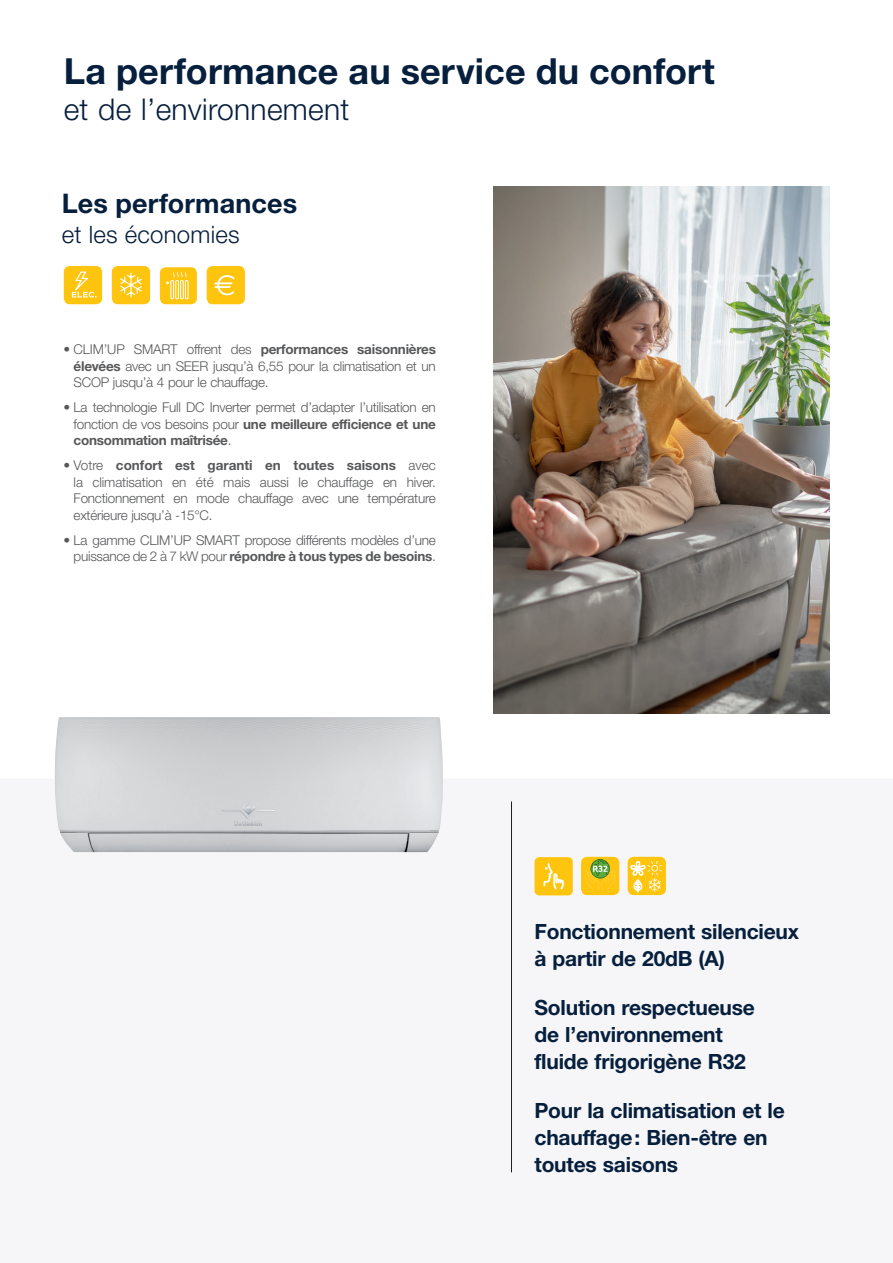
<style>
.page{position:relative;width:893px;height:1263px;background:#fff}
.page>*{position:absolute;margin:0;border:0;box-sizing:border-box;transform-origin:0 0}
.t1{font:700 36px "Helvetica Neue LT Std";letter-spacing:.005em;color:#061f3d}
.t2{font:300 30px "Helvetica Neue LT Std";letter-spacing:.01em;color:#061f3d}
.t3{font:28.95px "Euro Sans Std";color:#fff}
.t4{font:700 27px "Helvetica Neue LT Std";letter-spacing:.005em;color:#061f3d}
.t5{font:300 24px "Helvetica Neue LT Std";letter-spacing:.01em;color:#061f3d}
.t6{font:700 21px/27px "Helvetica Neue LT Std";letter-spacing:-.01em;color:#061f3d}
.t7{font:300 13.5px/16.5px "Helvetica Neue LT Std";letter-spacing:-.02em;color:#57585a;text-align:justify}
.s1{font-weight:700}
</style>
<div class="page">
<hr style="left:511px;top:801px;width:1px;height:371px;background:#231f20">
<div style="left:534px;top:857px;width:39px;height:38px;background:#fec40e;border-radius:5px"></div>
<svg style="left:544px;top:863px;width:20px;height:27px"></svg>
<div style="left:581px;top:857px;width:38px;height:38px;background:#fec40e;border-radius:6px"></div>
<svg style="left:585px;top:856px;width:30px;height:40px"></svg>
<div style="left:628px;top:857px;width:38px;height:38px;background:#fec40e;border-radius:6px"></div>
<svg style="left:630px;top:861px;width:32px;height:31px"></svg>
<img style="left:493px;top:187px;width:336px;height:526px">
<div style="left:207px;top:266px;width:38px;height:38px;background:#fec40e;border-radius:6px"></div>
<div style="left:112px;top:266px;width:38px;height:38px;background:#fec40e;border-radius:6px"></div>
<svg style="left:120px;top:272px;width:22px;height:26px"></svg>
<div style="left:64px;top:266px;width:38px;height:38px;background:#fec40e;border-radius:6px"></div>
<svg style="left:71px;top:271px;width:26px;height:27px"></svg>
<img style="left:54px;top:717px;width:389px;height:135px">
<div style="left:160px;top:267px;width:37px;height:37px;background:#fec40e;border-radius:6px"></div>
<svg style="left:185px;top:280px;width:4px;height:19px"></svg>
<svg style="left:166px;top:272px;width:22px;height:26px"></svg>
<h1 class="t1" style="left:64px;top:49px;width:653px">La performance au service du confort</h1>
<h2 class="t2" style="left:64px;top:91px;width:287px">et de l’environnement</h2>
<h3 class="t4" style="left:62px;top:186px;width:237px">Les performances</h3>
<h3 class="t5" style="left:62px;top:219px;width:179px">et les économies</h3>
<h3 class="t3" style="left:214px;top:268px;width:23px">€</h3>
<p class="t7" style="left:74px;top:341px;width:364px;text-indent:-10px">• CLIM’UP SMART offrent des <span class="s1">performances saisonnières élevées</span> avec un SEER jusqu’à 6,55 pour la climatisation et un SCOP jusqu’à 4 pour le chauffage.</p>
<p class="t7" style="left:74px;top:399px;width:364px;text-indent:-10px">• La technologie Full DC Inverter permet d’adapter l’utilisation en fonction de vos besoins pour <span class="s1">une meilleure efficience et une consommation maîtrisée</span>.</p>
<p class="t7" style="left:74px;top:457px;width:364px;text-indent:-10px">• Votre <span class="s1">confort est garanti en toutes saisons</span> avec la climatisation en été mais aussi le chauffage en hiver.<br>Fonctionnement en mode chauffage avec une température extérieure jusqu’à -15°C.</p>
<p class="t7" style="left:63px;top:531px;width:374px;text-align:right">• La gamme CLIM’UP SMART propose différents modèles d’une puissance de 2 à 7 kW pour <span class="s1">répondre à tous types de besoins</span>.</p>
<h3 class="t6" style="left:534px;top:918px;width:266px">Fonctionnement silencieux à partir de 20dB (A)</h3>
<h3 class="t6" style="left:534px;top:994px;width:222px">Solution respectueuse de l’environnement fluide frigorigène R32</h3>
<h3 class="t6" style="left:534px;top:1097px;width:252px">Pour la climatisation et le chauffage: Bien-être en toutes saisons</h3>
</div>
